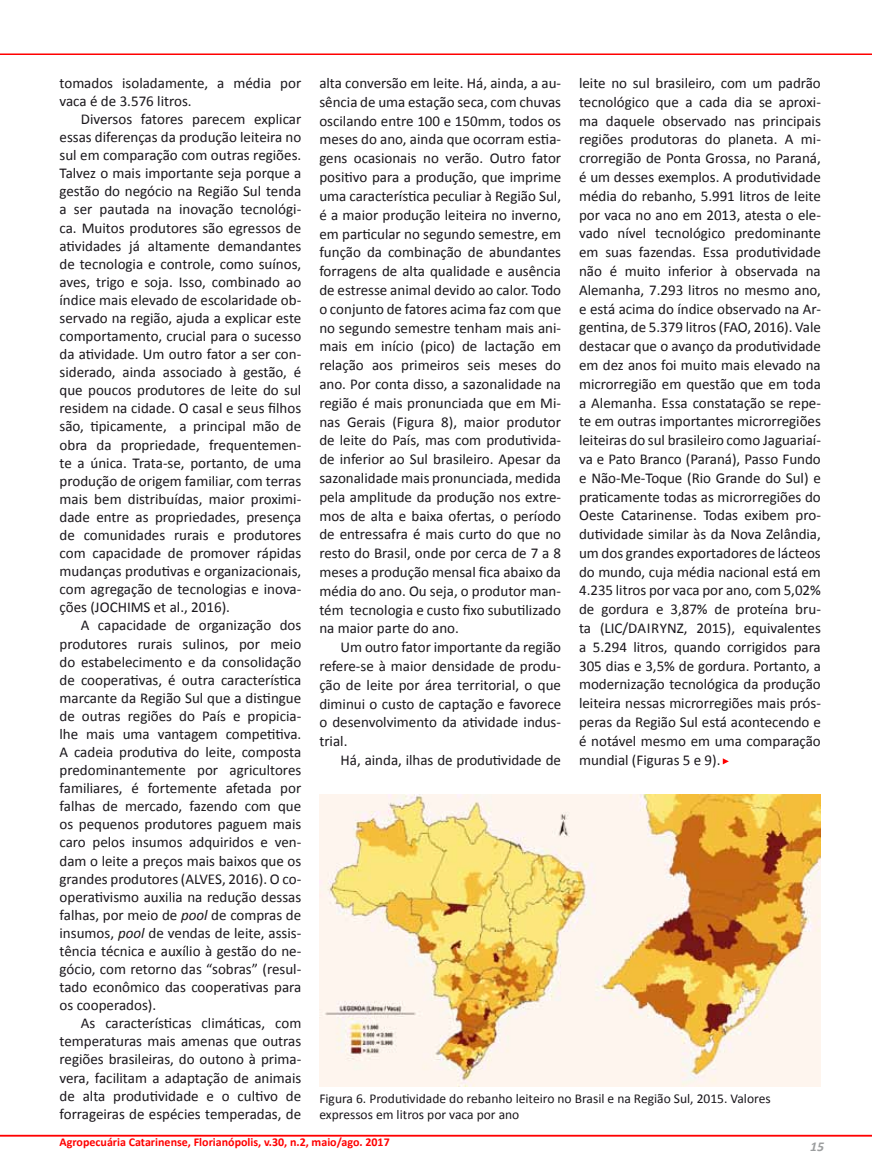
<style>
.page{position:relative;width:872px;height:1170px;background:#fff}
.page>*{position:absolute;margin:0;border:0;box-sizing:border-box;transform-origin:0 0}
.t1{font:15px/18.8px "Calibri";color:#1a171c;text-align:justify}
.t2{font:13.5px/16.5px "Calibri";color:#1a171c}
.t3{font:italic 700 13.5px "Calibri";color:#9c9e9f}
.t4{font:700 12px "Calibri";color:#f00}
.s1{font-style:italic}
</style>
<div class="page">
<hr style="left:0;top:53px;width:872px;height:2px;background:#f00">
<hr style="left:0;top:1134px;width:872px;height:2px;background:#f00">
<img style="left:319px;top:794px;width:502px;height:292px">
<svg style="left:723px;top:758px;width:6px;height:6px"></svg>
<p class="t1" style="left:60px;top:73px;width:243px;line-height:18px">tomados isoladamente, a média por vaca é de 3.576 litros.</p>
<p class="t1" style="left:60px;top:109px;width:243px;line-height:18.1px;text-indent:21px">Diversos fatores parecem explicar essas diferenças da produção leiteira no sul em comparação com outras regiões.<br>Talvez o mais importante seja porque a gestão do negócio na Região Sul tenda a ser pautada na inovação tecnológi&shy;ca. Muitos produtores são egressos de atividades já altamente demandantes de tecnologia e controle, como suínos, aves, trigo e soja. Isso, combinado ao índice mais elevado de escolaridade ob&shy;servado na região, ajuda a explicar este comportamento, crucial para o sucesso da atividade. Um outro fator a ser con&shy;siderado, ainda associado à gestão, é que poucos produtores de leite do sul residem na cidade. O casal e seus filhos são, tipicamente, a principal mão de obra da propriedade, frequentemen&shy;te a única. Trata-se, portanto, de uma produção de origem familiar, com terras mais bem distribuídas, maior proximi&shy;dade entre as propriedades, presença de comunidades rurais e produtores com capacidade de promover rápidas mudanças produtivas e organizacionais, com agregação de tecnologias e inova&shy;ções (JOCHIMS et al., 2016).</p>
<p class="t1" style="left:60px;top:616px;width:243px;line-height:18.1px;text-indent:21px">A capacidade de organização dos produtores rurais sulinos, por meio do estabelecimento e da consolidação de cooperativas, é outra característica marcante da Região Sul que a distingue de outras regiões do País e propicia&shy;lhe mais uma vantagem competitiva.<br>A cadeia produtiva do leite, composta predominantemente por agricultores familiares, é fortemente afetada por falhas de mercado, fazendo com que os pequenos produtores paguem mais caro pelos insumos adquiridos e ven&shy;dam o leite a preços mais baixos que os grandes produtores (ALVES, 2016). O co&shy;operativismo auxilia na redução dessas falhas, por meio de <span class="s1">pool</span> de compras de insumos, <span class="s1">pool</span> de vendas de leite, assis&shy;tência técnica e auxílio à gestão do ne&shy;gócio, com retorno das “sobras” (resul&shy;tado econômico das cooperativas para os cooperados).</p>
<p class="t1" style="left:60px;top:1013px;width:243px;line-height:18.1px;text-indent:21px">As características climáticas, com temperaturas mais amenas que outras regiões brasileiras, do outono à prima&shy;vera, facilitam a adaptação de animais de alta produtividade e o cultivo de forrageiras de espécies temperadas, de</p>
<p class="t1" style="left:319px;top:73px;width:243px">alta conversão em leite. Há, ainda, a au&shy;sência de uma estação seca, com chuvas oscilando entre 100 e 150mm, todos os meses do ano, ainda que ocorram estia&shy;gens ocasionais no verão. Outro fator positivo para a produção, que imprime uma característica peculiar à Região Sul, é a maior produção leiteira no inverno, em particular no segundo semestre, em função da combinação de abundantes forragens de alta qualidade e ausência de estresse animal devido ao calor. Todo o conjunto de fatores acima faz com que no segundo semestre tenham mais ani&shy;mais em início (pico) de lactação em relação aos primeiros seis meses do ano. Por conta disso, a sazonalidade na região é mais pronunciada que em Mi&shy;nas Gerais (Figura 8), maior produtor de leite do País, mas com produtivida&shy;de inferior ao Sul brasileiro. Apesar da sazonalidade mais pronunciada, medida pela amplitude da produção nos extre&shy;mos de alta e baixa ofertas, o período de entressafra é mais curto do que no resto do Brasil, onde por cerca de 7 a 8 meses a produção mensal fica abaixo da média do ano. Ou seja, o produtor man&shy;tém tecnologia e custo fixo subutilizado na maior parte do ano.</p>
<p class="t1" style="left:319px;top:637px;width:243px;text-indent:21px">Um outro fator importante da região refere-se à maior densidade de produ&shy;ção de leite por área territorial, o que diminui o custo de captação e favorece o desenvolvimento da atividade indus&shy;trial.</p>
<p class="t1" style="left:340px;top:749px;width:222px">Há, ainda, ilhas de produtividade de</p>
<p class="t1" style="left:579px;top:73px;width:243px">leite no sul brasileiro, com um padrão tecnológico que a cada dia se aproxi&shy;ma daquele observado nas principais regiões produtoras do planeta. A mi&shy;crorregião de Ponta Grossa, no Paraná, é um desses exemplos. A produtividade média do rebanho, 5.991 litros de leite por vaca no ano em 2013, atesta o ele&shy;vado nível tecnológico predominante em suas fazendas. Essa produtividade não é muito inferior à observada na Alemanha, 7.293 litros no mesmo ano, e está acima do índice observado na Ar&shy;gentina, de 5.379 litros (FAO, 2016). Vale destacar que o avanço da produtividade em dez anos foi muito mais elevado na microrregião em questão que em toda a Alemanha. Essa constatação se repe&shy;te em outras importantes microrregiões leiteiras do sul brasileiro como Jaguariaí&shy;va e Pato Branco (Paraná), Passo Fundo e Não-Me-Toque (Rio Grande do Sul) e praticamente todas as microrregiões do Oeste Catarinense. Todas exibem pro&shy;dutividade similar às da Nova Zelândia, um dos grandes exportadores de lácteos do mundo, cuja média nacional está em 4.235 litros por vaca por ano, com 5,02% de gordura e 3,87% de proteína bru&shy;ta (LIC/DairyNZ, 2015), equivalentes a 5.294 litros, quando corrigidos para 305 dias e 3,5% de gordura. Portanto, a modernização tecnológica da produção leiteira nessas microrregiões mais prós&shy;peras da Região Sul está acontecendo e é notável mesmo em uma comparação mundial (Figuras 5 e 9).</p>
<p class="t2" style="left:319px;top:1089px;width:453px">Figura 6. Produtividade do rebanho leiteiro no Brasil e na Região Sul, 2015. Valores expressos em litros por vaca por ano</p>
<p class="t4" style="left:60px;top:1133px;width:332px">Agropecuária Catarinense, Florianópolis, v.30, n.2, maio/ago. 2017</p>
<p class="t3" style="left:810px;top:1137px;width:16px">15</p>
</div>
